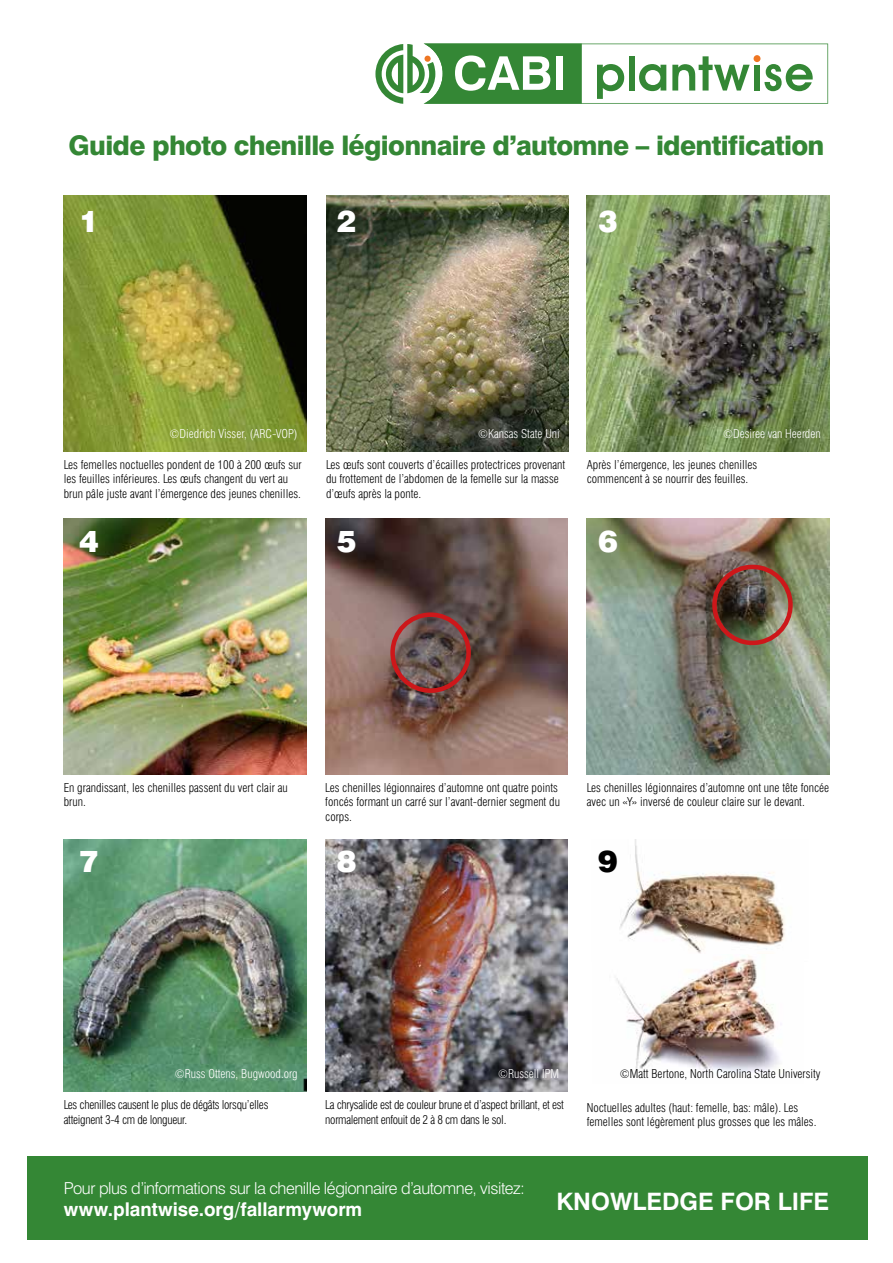
<style>
.page{position:relative;width:893px;height:1263px;background:#fff}
.page>*{position:absolute;margin:0;border:0;box-sizing:border-box;transform-origin:0 0}
.t1{font:900 30px "Swiss 721 BT";color:#fff}
.t2{font:900 30px "Swiss 721 BT";color:#000}
.t3{font:800 27px "Swiss 721 BT";letter-spacing:-.025em;color:#348735}
.t4{font:700 24px "Swiss 721 BT";color:#fff}
.t5{font:700 19.05px "Swiss 721 BT";color:#fff}
.t6{font:300 16.5px "Swiss 721 BT";letter-spacing:-.025em;color:#fff}
.t7{font:300 condensed 12px/14.4px "Swiss 721 BT";color:#000}
.t8{font:300 condensed 12px/14.4px "Swiss 721 BT";letter-spacing:-.025em;color:#000}
.t9{font:300 condensed 12px "Swiss 721 BT";color:#fff}
</style>
<div class="page">
<img style="left:326px;top:196px;width:242px;height:255px">
<img style="left:64px;top:196px;width:242px;height:255px">
<div style="left:27px;top:1157px;width:840px;height:83px;background:#348735"></div>
<svg style="left:375px;top:44px;width:453px;height:60px"></svg>
<div style="left:754px;top:55px;width:6px;height:7px;background:#ef7622;border-radius:50%"></div>
<img style="left:64px;top:519px;width:242px;height:255px">
<img style="left:619px;top:839px;width:166px;height:115px">
<img style="left:616px;top:956px;width:163px;height:117px">
<img style="left:587px;top:196px;width:242px;height:255px">
<img style="left:64px;top:839px;width:242px;height:253px">
<img style="left:325px;top:839px;width:243px;height:253px">
<img style="left:325px;top:519px;width:243px;height:255px">
<div style="left:390px;top:612px;width:81px;height:81px;border:4px solid #cd171a;border-radius:50%"></div>
<img style="left:587px;top:519px;width:242px;height:255px">
<div style="left:712px;top:565px;width:81px;height:80px;border:4px solid #cd171a;border-radius:50%"></div>
<h2 class="t3" style="left:69px;top:129px;width:757px">Guide photo chenille légionnaire d’automne – identification</h2>
<h1 class="t1" style="left:79px;top:203px;width:21px">1</h1>
<h1 class="t1" style="left:337px;top:203px;width:21px">2</h1>
<h1 class="t1" style="left:598px;top:203px;width:21px">3</h1>
<p class="t9" style="left:170px;top:426px;width:130px">©Diedrich Visser, (ARC-VOP)</p>
<p class="t9" style="left:723px;top:426px;width:99px">©Desiree van Heerden</p>
<p class="t9" style="left:478px;top:426px;width:83px">©Kansas State Uni</p>
<p class="t7" style="left:64px;top:457px;width:239px">Les femelles noctuelles pondent de 100 à 200 œufs sur les feuilles inférieures. Les œufs changent du vert au brun pâle juste avant l’émergence des jeunes chenilles.</p>
<h1 class="t1" style="left:79px;top:523px;width:21px">4</h1>
<p class="t7" style="left:326px;top:457px;width:241px">Les œufs sont couverts d’écailles protectrices provenant du frottement de l’abdomen de la femelle sur la masse d’œufs après la ponte.</p>
<h1 class="t1" style="left:337px;top:523px;width:21px">5</h1>
<p class="t7" style="left:587px;top:457px;width:172px">Après l’émergence, les jeunes chenilles commencent à se nourrir des feuilles.</p>
<h1 class="t1" style="left:598px;top:523px;width:21px">6</h1>
<p class="t7" style="left:64px;top:780px;width:225px">En grandissant, les chenilles passent du vert clair au brun.</p>
<h1 class="t1" style="left:79px;top:843px;width:21px">7</h1>
<p class="t7" style="left:325px;top:780px;width:236px">Les chenilles légionnaires d’automne ont quatre points foncés formant un carré sur l’avant-dernier segment du corps.</p>
<p class="t7" style="left:587px;top:780px;width:244px">Les chenilles légionnaires d’automne ont une tête foncée avec un «Y» inversé de couleur claire sur le devant.</p>
<h1 class="t1" style="left:337px;top:843px;width:21px">8</h1>
<h1 class="t2" style="left:598px;top:843px;width:21px">9</h1>
<p class="t9" style="left:175px;top:1067px;width:124px">©Russ Ottens, Bugwood.org</p>
<p class="t9" style="left:498px;top:1067px;width:63px">©Russell IPM</p>
<p class="t7" style="left:620px;top:1067px;width:202px">©Matt Bertone, North Carolina State University</p>
<p class="t8" style="left:64px;top:1098px;width:206px">Les chenilles causent le plus de dégâts lorsqu’elles atteignent 3-4 cm de longueur.</p>
<p class="t8" style="left:325px;top:1098px;width:240px">La chrysalide est de couleur brune et d’aspect brillant, et est normalement enfouit de 2 à 8 cm dans le sol.</p>
<p class="t7" style="left:587px;top:1100px;width:231px">Noctuelles adultes (haut: femelle, bas: mâle). Les femelles sont légèrement plus grosses que les mâles.</p>
<h3 class="t6" style="left:64px;top:1178px;width:462px">Pour plus d’informations sur la chenille légionnaire d’automne, visitez:</h3>
<h3 class="t5" style="left:64px;top:1198px;width:300px">www.plantwise.org/fallarmyworm</h3>
<h3 class="t4" style="left:556px;top:1187px;width:274px">KNOWLEDGE FOR LIFE</h3>
</div>
